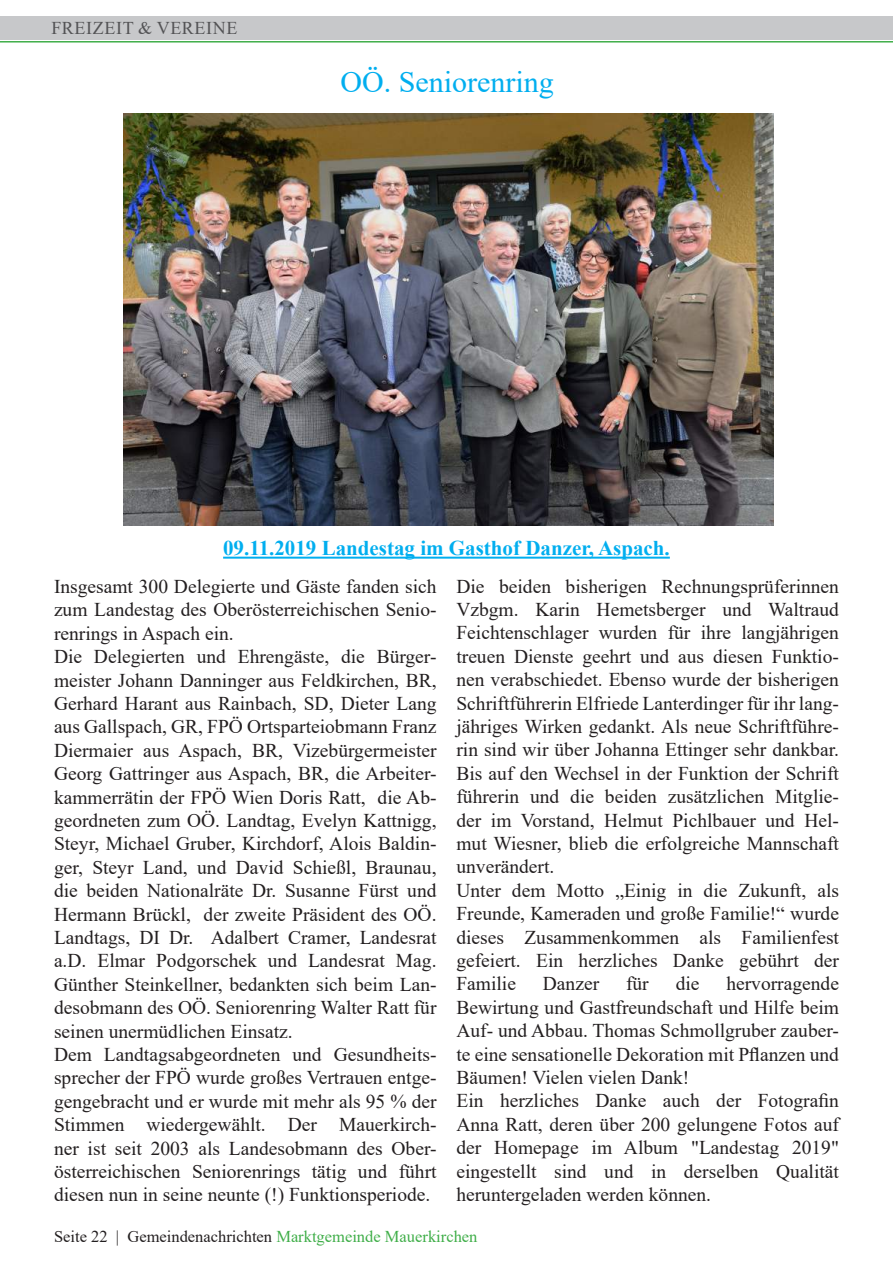
<style>
.page{position:relative;width:893px;height:1263px;background:#fff}
.page>*{position:absolute;margin:0;border:0;box-sizing:border-box;transform-origin:0 0}
.t1{font:30px "Times New Roman";color:#00aeef}
.t2{font:700 21px "Times New Roman";color:#00aeef}
.t3{font:19.5px/23.4px "Times New Roman";color:#231f20}
.t4{font:18px "Times New Roman";letter-spacing:.035em;color:#535355}
.t5{font:16.5px "Times New Roman";color:#231f20}
.s1{color:#40ae49}
</style>
<div class="page">
<img style="left:124px;top:113px;width:649px;height:412px">
<hr style="left:223px;top:557px;width:447px;height:2px;background:#00aeef">
<div style="left:0;top:16px;width:893px;height:23px;background:#c7c8ca"></div>
<hr style="left:0;top:41px;width:893px;height:2px;background:#40ae49">
<p class="t4" style="left:51px;top:15px;width:188px">FREIZEIT &amp; VEREINE</p>
<h1 class="t1" style="left:340px;top:61px;width:215px">OÖ. Seniorenring</h1>
<p class="t2" style="left:223px;top:533px;width:448px">09.11.2019 Landestag im Gasthof Danzer, Aspach.</p>
<p class="t3" style="left:54px;top:574px;width:384px">Insgesamt 300 Delegierte und Gäste fanden sich zum Landestag des Oberösterreichischen Senio&shy;renrings in Aspach ein.<br>Die Delegierten und Ehrengäste, die Bürger&shy;meister Johann Danninger aus Feldkirchen, BR, Gerhard Harant aus Rainbach, SD, Dieter Lang aus Gallspach, GR, FPÖ Ortsparteiobmann Franz Diermaier aus Aspach, BR, Vizebürgermeister Georg Gattringer aus Aspach, BR, die Arbeiter&shy;kammerrätin der FPÖ Wien Doris Ratt, die Ab&shy;geordneten zum OÖ. Landtag, Evelyn Kattnigg, Steyr, Michael Gruber, Kirchdorf, Alois Baldin&shy;ger, Steyr Land, und David Schießl, Braunau, die beiden Nationalräte Dr. Susanne Fürst und Hermann Brückl, der zweite Präsident des OÖ.<br>Landtags, DI Dr. Adalbert Cramer, Landesrat a.D. Elmar Podgorschek und Landesrat Mag.<br>Günther Steinkellner, bedankten sich beim Lan&shy;desobmann des OÖ. Seniorenring Walter Ratt für seinen unermüdlichen Einsatz.<br>Dem Landtagsabgeordneten und Gesundheits&shy;sprecher der FPÖ wurde großes Vertrauen entge&shy;gengebracht und er wurde mit mehr als 95 % der Stimmen wiedergewählt. Der Mauerkirch&shy;ner ist seit 2003 als Landesobmann des Ober&shy;österreichischen Seniorenrings tätig und führt diesen nun in seine neunte (!) Funktionsperiode.</p>
<p class="t3" style="left:456px;top:574px;width:384px">Die beiden bisherigen Rechnungsprüferinnen Vzbgm. Karin Hemetsberger und Waltraud Feichtenschlager wurden für ihre langjährigen treuen Dienste geehrt und aus diesen Funktio&shy;nen verabschiedet. Ebenso wurde der bisherigen Schriftführerin Elfriede Lanterdinger für ihr lang&shy;jähriges Wirken gedankt. Als neue Schriftführe&shy;rin sind wir über Johanna Ettinger sehr dankbar.<br>Bis auf den Wechsel in der Funktion der Schrift führerin und die beiden zusätzlichen Mitglie&shy;der im Vorstand, Helmut Pichlbauer und Hel&shy;mut Wiesner, blieb die erfolgreiche Mannschaft unverändert.<br>Unter dem Motto „Einig in die Zukunft, als Freunde, Kameraden und große Familie!“ wurde dieses Zusammenkommen als Familienfest gefeiert. Ein herzliches Danke gebührt der Familie</p>
<p class="t3" style="left:456px;top:971px;width:384px;text-indent:270px">hervorragende Bewirtung und Gastfreundschaft und Hilfe beim Auf- und Abbau. Thomas Schmollgruber zauber&shy;te eine sensationelle Dekoration mit Pflanzen und Bäumen! Vielen vielen Dank!<br>Ein herzliches Danke auch der Fotografin Anna Ratt, deren über 200 gelungene Fotos auf der Homepage im Album "Landestag 2019" eingestellt sind und in derselben Qualität heruntergeladen werden können.</p>
<p class="t3" style="left:543px;top:971px;width:58px">Danzer</p>
<p class="t3" style="left:626px;top:971px;width:24px">für</p>
<p class="t3" style="left:676px;top:971px;width:25px">die</p>
<p class="t5" style="left:54px;top:1224px;width:425px">Seite 22 | Gemeindenachrichten <span class="s1">Marktgemeinde Mauerkirchen</span></p>
</div>
